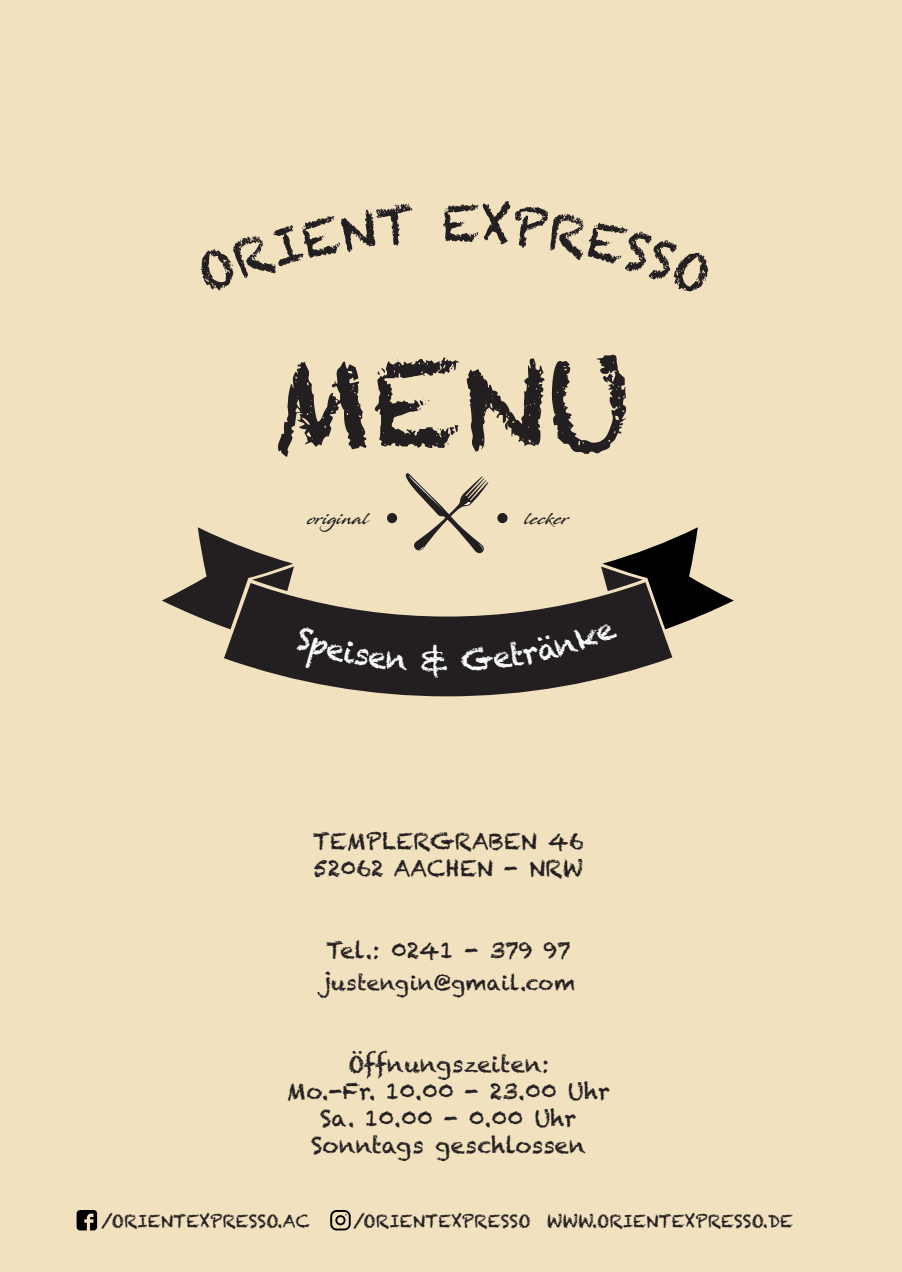
<style>
.page{position:relative;width:902px;height:1272px;background:#fff}
.page>*{position:absolute;margin:0;border:0;box-sizing:border-box;transform-origin:0 0}
.t1{font:120px "Chalkduster";color:#231f20}
.t2{font:22.65px/27.2px "Chalkduster";color:#231f20}
.t3{font:21px "Chalkduster";color:#231f20}
.t4{font:17.4px "Chalkduster";color:#231f20}
.t5{font:15.75px "Stingray";color:#231f20}
</style>
<div class="page">
<div style="left:0;top:0;width:901px;height:1271px;background:#f1e1bf"></div>
<svg style="left:291px;top:678px;width:312px;height:18px;fill:#231f20"></svg>
<svg style="left:77px;top:1210px;width:20px;height:20px"></svg>
<svg style="left:330px;top:1210px;width:20px;height:20px"></svg>
<svg style="left:162px;top:473px;width:571px;height:205px"></svg>
<h1 class="t1" style="left:271px;top:333px;width:362px">MENU</h1>
<p class="t5" style="left:308px;top:508px;width:63px">original</p>
<p class="t5" style="left:525px;top:508px;width:46px">lecker</p>
<p class="t2" style="left:313px;top:827px;width:273px">TEMPLERGRABEN 46<br>52062 AACHEN - NRW</p>
<p class="t2" style="left:326px;top:936px;width:246px">Tel.: 0241 - 379 97</p>
<p class="t3" style="left:321px;top:970px;width:255px">justengin@gmail.com</p>
<p class="t2" style="left:287px;top:1050px;width:324px;text-align:center">Öffnungszeiten:<br>Mo.-Fr. 10.00 - 23.00 Uhr<br>Sa. 10.00 - 0.00 Uhr<br>Sonntags geschlossen</p>
<p class="t4" style="left:101px;top:1210px;width:210px">/ORIENTEXPRESSO.AC</p>
<p class="t4" style="left:353px;top:1210px;width:441px">/ORIENTEXPRESSO WWW.ORIENTEXPRESSO.DE</p>
</div>
